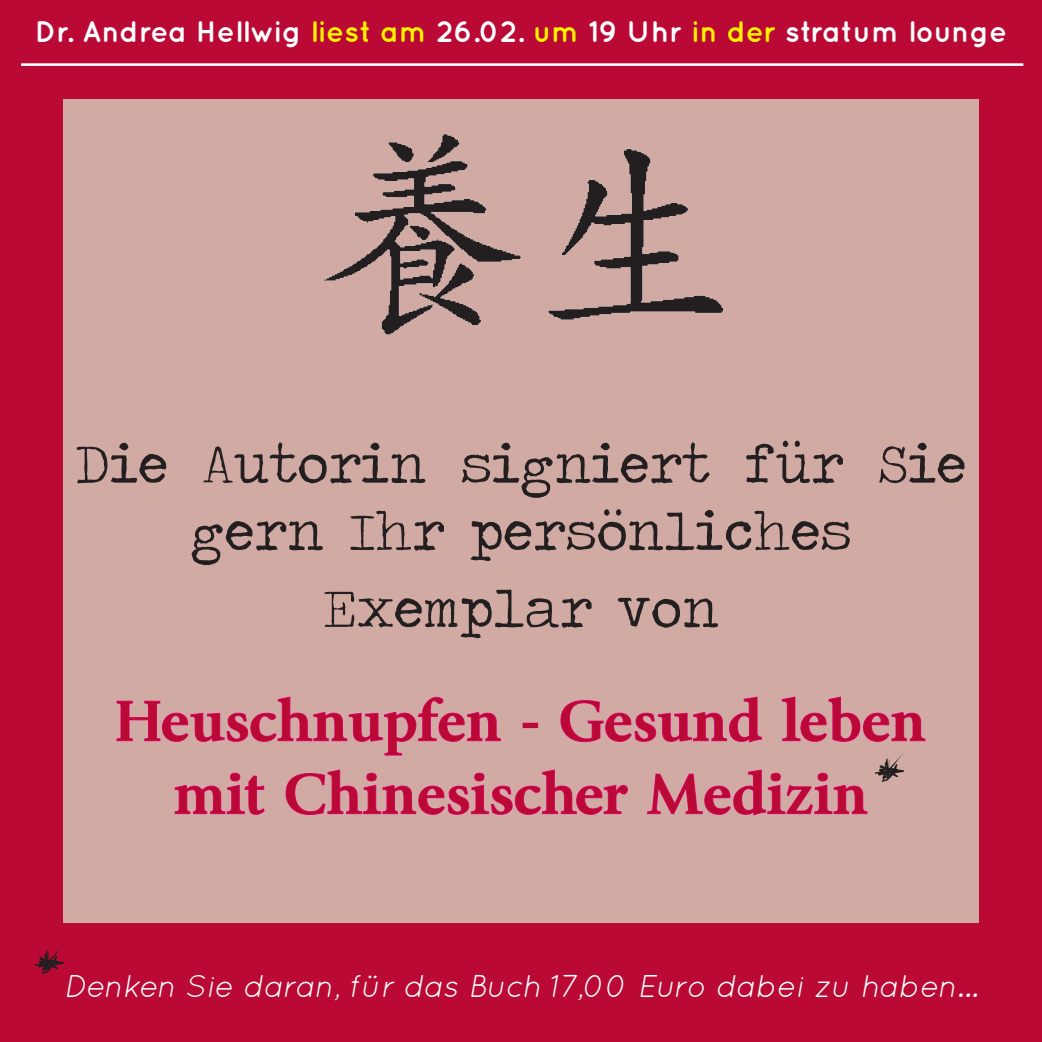
<style>
.page{position:relative;width:1042px;height:1042px;background:#ba0934}
.page>*{position:absolute;margin:0;border:0;box-sizing:border-box;transform-origin:0 0}
.t1{font:56px/67.2px "Traveling Typewriter";color:#231f20;text-align:center}
.t2{font:700 52.5px "Byington";color:#ba0934}
.t3{font:italic 31.5px "Quicksand";color:#fff}
.t4{font:700 29.75px "Quicksand";color:#fff}
.s1{color:#fff101}
</style>
<div class="page">
<div style="left:63px;top:99px;width:916px;height:824px;background:#d0aaa3"></div>
<svg style="left:116px;top:696px;width:385px;height:60px"></svg>
<div style="left:523px;top:723px;width:14px;height:4px;border:1px solid #ed028c"></div>
<svg style="left:560px;top:696px;width:202px;height:47px"></svg>
<svg style="left:781px;top:696px;width:145px;height:46px"></svg>
<svg style="left:174px;top:772px;width:91px;height:43px"></svg>
<svg style="left:285px;top:769px;width:343px;height:46px"></svg>
<svg style="left:647px;top:769px;width:221px;height:47px"></svg>
<svg style="left:34px;top:946px;width:30px;height:27px"></svg>
<hr style="left:21px;top:63px;width:1002px;height:3px;background:#fff">
<svg style="left:875px;top:754px;width:29px;height:28px"></svg>
<img style="left:324px;top:134px;width:399px;height:201px">
<p class="t4" style="left:35px;top:14px;width:974px">Dr. Andrea Hellwig <span class="s1">liest am</span> 26.02. <span class="s1">um</span> 19 Uhr <span class="s1">in der</span> stratum lounge</p>
<p class="t1" style="left:76px;top:429px;width:892px">Die Autorin signiert für Sie gern Ihr persönliches</p>
<p class="t1" style="left:323px;top:573px;width:397px">Exemplar von</p>
<p class="t2" style="left:116px;top:689px;width:811px">Heuschnupfen - Gesund leben</p>
<p class="t2" style="left:174px;top:762px;width:696px">mit Chinesischer Medizin</p>
<p class="t3" style="left:64px;top:968px;width:916px">Denken Sie daran, für das Buch 17,00 Euro dabei zu haben...</p>
</div>
